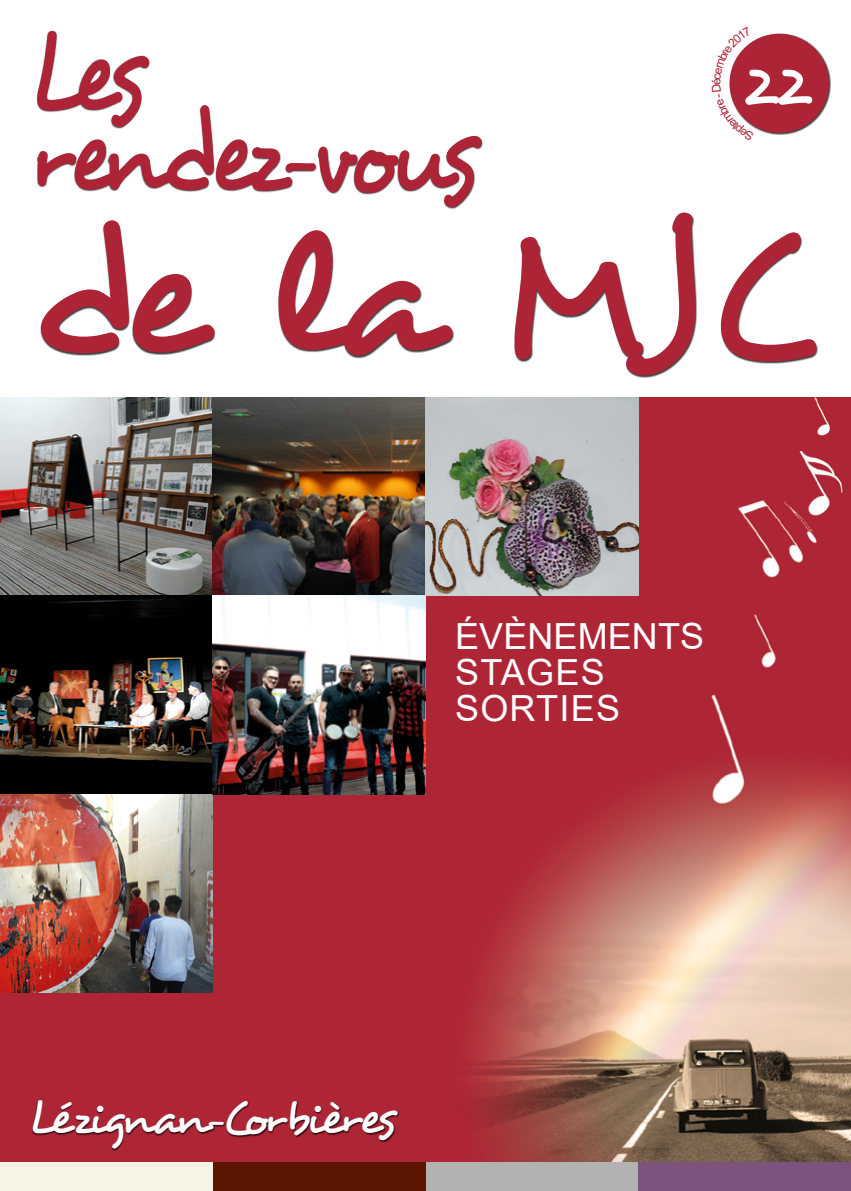
<style>
.page{position:relative;width:851px;height:1191px;background:#fff}
.page>*{position:absolute;margin:0;border:0;box-sizing:border-box;transform-origin:0 0}
.t1{font:180px "Desyrel";letter-spacing:-.01em;color:#ae2437}
.t2{font:115.2px "Desyrel";letter-spacing:-.095em;color:#ae2437;scale:.83 1}
.t3{font:72px "Desyrel";color:#fff;scale:.9 1}
.t4{font:48px "Desyrel";letter-spacing:-.095em;color:#fff}
.t5{font:36px/36px "Arial";letter-spacing:.01em;color:#fff}
</style>
<div class="page">
<img style="left:0;top:397px;width:850px;height:765px">
<div style="left:37px;top:30px;width:780px;height:347px;background:#000;opacity:.75"></div>
<div style="left:0;top:1162px;width:213px;height:29px;background:#f7f4e6"></div>
<div style="left:638px;top:1162px;width:212px;height:29px;background:#7b537d"></div>
<div style="left:425px;top:1162px;width:213px;height:29px;background:#b3b2b2"></div>
<div style="left:213px;top:1162px;width:212px;height:29px;background:#5b1500"></div>
<img style="left:0;top:397px;width:638px;height:198px">
<img style="left:0;top:595px;width:213px;height:397px">
<img style="left:213px;top:595px;width:212px;height:199px">
<div style="left:728px;top:33px;width:102px;height:102px;background:#000;opacity:.75"></div>
<div style="left:729px;top:34px;width:99px;height:99px;background:#ae2437;border-radius:50%"></div>
<div style="left:32px;top:1100px;width:367px;height:51px;background:#000;opacity:.75"></div>
<svg style="left:711px;top:30px;width:42px;height:111px"></svg>
<h2 class="t2" style="left:28px;top:1px;width:141px">Les</h2>
<h3 class="t3" style="left:740px;top:37px;width:80px">22</h3>
<h2 class="t2" style="left:28px;top:81px;width:541px">rendez-vous</h2>
<h1 class="t1" style="left:28px;top:183px;width:788px">de la MJC</h1>
<p class="t5" style="left:455px;top:618px;width:251px">ÉVÈNEMENTS<br>STAGES<br>SORTIES</p>
<h3 class="t4" style="left:28px;top:1088px;width:368px">Lézignan-Corbières</h3>
</div>
